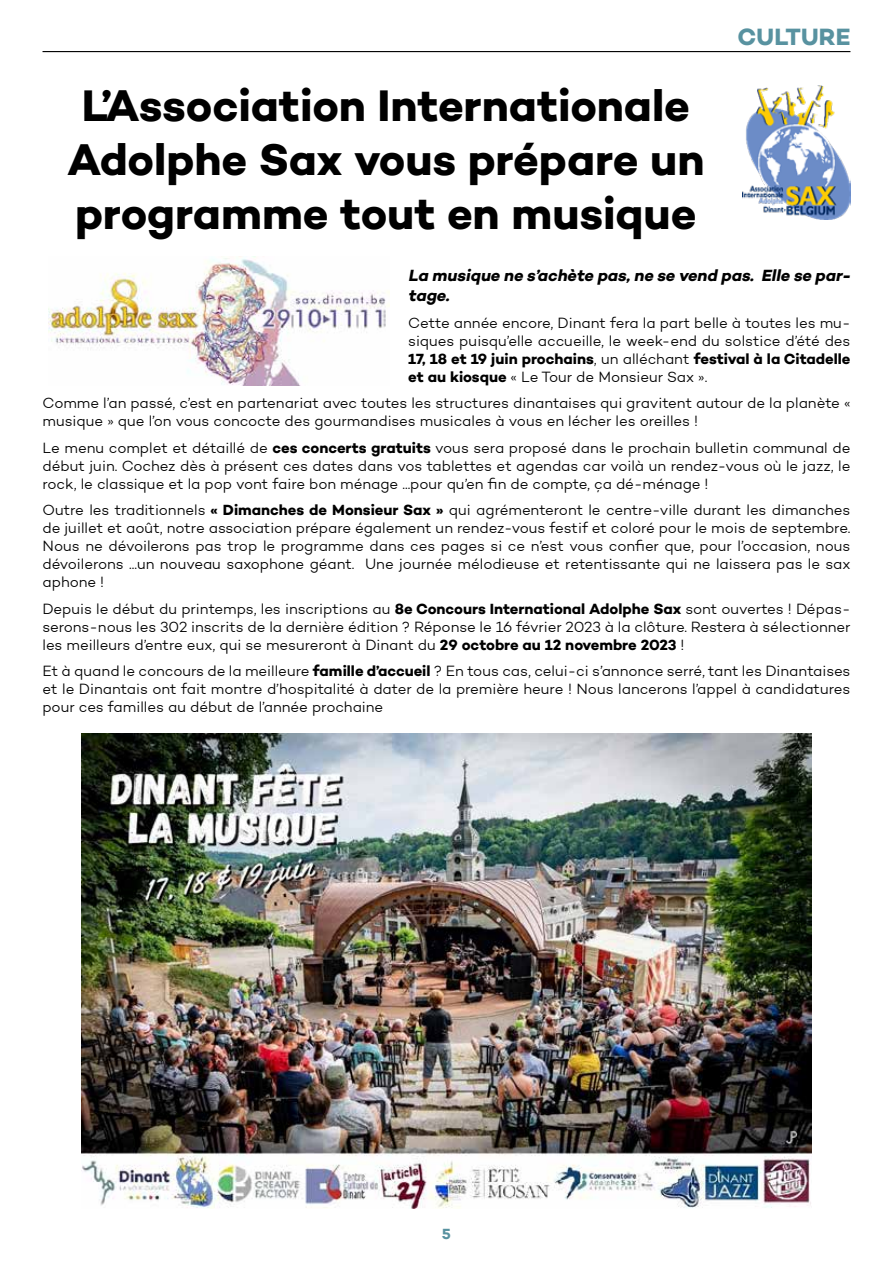
<style>
.page{position:relative;width:893px;height:1263px;background:#fff}
.page>*{position:absolute;margin:0;border:0;box-sizing:border-box;transform-origin:0 0}
.t1{font:700 45px/54px "Campton";letter-spacing:-.005em;color:#000;text-align:center}
.t2{font:700 24px "Campton";color:#5892a0}
.t3{font:italic 700 16.5px/19.8px "Campton";color:#000}
.t4{font:300 15px/18px "Campton";letter-spacing:-.005em;color:#000;text-align:justify}
.t5{font:700 15px "Campton";color:#5892a0}
.s1{font-weight:700}
</style>
<div class="page">
<hr style="left:43px;top:51px;width:807px;height:1px;background:#000">
<img style="left:81px;top:733px;width:731px;height:476px">
<img style="left:48px;top:256px;width:342px;height:130px">
<img style="left:742px;top:86px;width:108px;height:134px">
<h2 class="t2" style="left:738px;top:21px;width:114px">CULTURE</h2>
<h1 class="t1" style="left:67px;top:78px;width:639px">L’Association Internationale<br>Adolphe Sax vous prépare un programme tout en musique</h1>
<p class="t3" style="left:408px;top:266px;width:447px">La musique ne s’achète pas,ne se vend pas. Elle se par&shy;tage.</p>
<p class="t4" style="left:408px;top:313px;width:444px">Cette année encore, Dinant fera la part belle à toutes les mu&shy;siques puisqu’elle accueille, le week-end du solstice d’été des <span class="s1">17, 18 et 19 juin prochains</span>, un alléchant <span class="s1">festival à la Citadelle et au kiosque</span> « Le Tour de Monsieur Sax ».</p>
<p class="t4" style="left:43px;top:394px;width:809px">Comme l’an passé, c’est en partenariat avec toutes les structures dinantaises qui gravitent autour de la planète « musique » que l’on vous concocte des gourmandises musicales à vous en lécher les oreilles !</p>
<p class="t4" style="left:43px;top:438px;width:809px">Le menu complet et détaillé de <span class="s1">ces concerts gratuits</span> vous sera proposé dans le prochain bulletin communal de début juin. Cochez dès à présent ces dates dans vos tablettes et agendas car voilà un rendez-vous où le jazz, le rock, le classique et la pop vont faire bon ménage ...pour qu’en fin de compte, ça dé-ménage !</p>
<p class="t4" style="left:43px;top:501px;width:809px">Outre les traditionnels <span class="s1">« Dimanches de Monsieur Sax »</span> qui agrémenteront le centre-ville durant les dimanches de juillet et août, notre association prépare également un rendez-vous festif et coloré pour le mois de septembre.<br>Nous ne dévoilerons pas trop le programme dans ces pages si ce n’est vous confier que, pour l’occasion, nous dévoilerons ...un nouveau saxophone géant. Une journée mélodieuse et retentissante qui ne laissera pas le sax aphone !</p>
<p class="t4" style="left:43px;top:599px;width:809px">Depuis le début du printemps, les inscriptions au <span class="s1">8e Concours International Adolphe Sax</span> sont ouvertes ! Dépas&shy;serons-nous les 302 inscrits de la dernière édition ? Réponse le 16 février 2023 à la clôture. Restera à sélectionner les meilleurs d’entre eux, qui se mesureront à Dinant du <span class="s1">29 octobre au 12 novembre 2023</span> !</p>
<p class="t4" style="left:43px;top:662px;width:809px">Et à quand le concours de la meilleure <span class="s1">famille d’accueil</span> ? En tous cas, celui-ci s’annonce serré, tant les Dinantaises et le Dinantais ont fait montre d’hospitalité à dater de la première heure ! Nous lancerons l’appel à candidatures pour ces familles au début de l’année prochaine</p>
<p class="t5" style="left:442px;top:1224px;width:11px">5</p>
</div>
